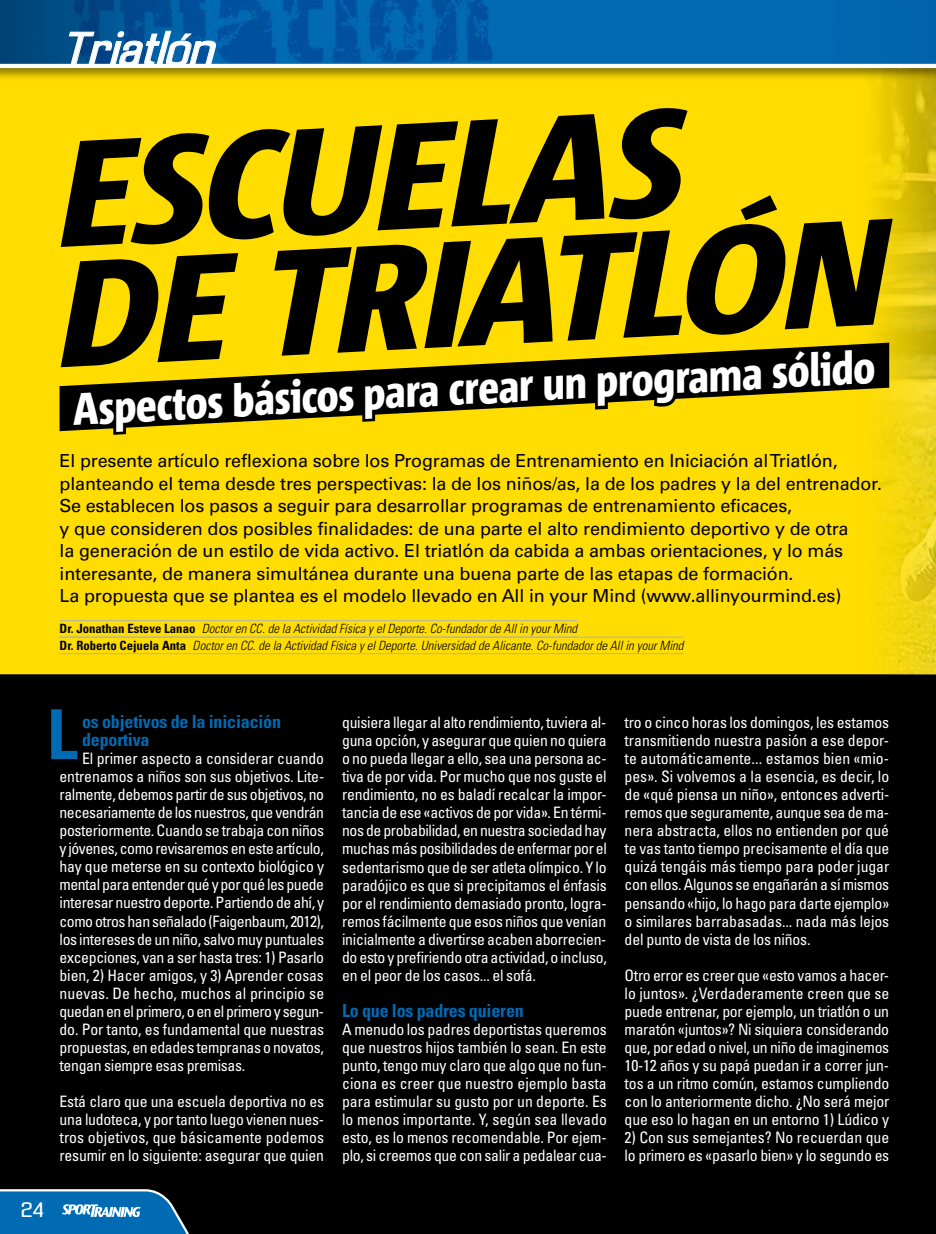
<style>
.page{position:relative;width:936px;height:1234px;background:#fff}
.page>*{position:absolute;margin:0;border:0;box-sizing:border-box;transform-origin:0 0}
.t1{font:italic 800 condensed 150px/120px "Corpid LF";color:#000;scale:1.17 1}
.t2{font:700 condensed 69px "Univers LT Std";color:#006ab3}
.t3{font:800 condensed 45px "Corpid LF";color:#fff}
.t4{font:italic 45px "Enigmatic";color:#fff}
.t5{font:19.5px "Enigmatic";color:#fff}
.t6{font:18px/22.5px "Univers LT Std";letter-spacing:-.01em;color:#000}
.t7{font:700 condensed 18px/18px "Univers LT Std";letter-spacing:-.01em;color:#006ab3}
.t8{font:condensed 15.75px/18px "Univers LT Std";letter-spacing:-.015em;color:#fff;text-align:justify}
.t9{font:italic 300 condensed 12.75px/16.5px "Univers LT Std";color:#000}
.s1{font-weight:700;font-style:normal}
</style>
<div class="page">
<div style="left:0;top:0;width:935px;height:1233px;background:#000"></div>
<svg style="left:0;top:1189px;width:189px;height:44px;background:#1e73ad"></svg>
<div style="left:0;top:81px;width:860px;height:593px;background:#fd0"></div>
<img style="left:860px;top:81px;width:75px;height:593px">
<div style="left:0;top:0;width:935px;height:81px;background:#000;opacity:.5"></div>
<svg style="left:0;top:0;width:935px;height:70px;background:#146aa7"></svg>
<svg style="left:68px;top:30px;width:148px;height:37px;background:#3b7aae"></svg>
<hr style="left:60px;top:620px;width:517px;height:1px;background:#b1b3b4">
<hr style="left:60px;top:636px;width:623px;height:1px;background:#b1b3b4">
<hr style="left:60px;top:653px;width:623px;height:1px;background:#b1b3b4">
<svg style="left:66px;top:342px;width:814px;height:96px"></svg>
<h3 class="t4" style="left:60px;top:32px;width:166px">Triatlón</h3>
<h1 class="t1" style="left:49px;top:137px;width:710px;rotate:-3deg">ESCUELAS<br>DE TRIATLÓN</h1>
<h3 class="t3" style="left:71px;top:384px;width:804px;rotate:-3deg">Aspectos básicos para crear un programa sólido</h3>
<p class="t6" style="left:60px;top:449px;width:823px">El presente artículo reflexiona sobre los Programas de Entrenamiento en Iniciación al Triatlón, planteando el tema desde tres perspectivas: la de los niños/as, la de los padres y la del entrenador.<br>Se establecen los pasos a seguir para desarrollar programas de entrenamiento eficaces,<br>y que consideren dos posibles finalidades: de una parte el alto rendimiento deportivo y de otra<br>la generación de un estilo de vida activo. El triatlón da cabida a ambas orientaciones, y lo más interesante, de manera simultánea durante una buena parte de las etapas de formación.<br>La propuesta que se plantea es el modelo llevado en All in your Mind (www.allinyourmind.es)</p>
<p class="t9" style="left:60px;top:620px;width:625px"><span class="s1">Dr. Jonathan Esteve Lanao</span> Doctor en CC. de la Actividad Física y el Deporte. Co-fundador de All in your Mind<br><span class="s1">Dr. Roberto Cejuela Anta</span> Doctor en CC. de la Actividad Física y el Deporte. Universidad de Alicante. Co-fundador de All in your Mind</p>
<h2 class="t2" style="left:47px;top:692px;width:32px">L</h2>
<p class="t7" style="left:82px;top:712px;width:200px">os objetivos de la iniciación deportiva</p>
<p class="t8" style="left:60px;top:749px;width:266px;text-indent:23px">El primer aspecto a considerar cuando entrenamos a niños son sus objetivos. Lite&shy;ralmente, debemos partir de sus objetivos, no necesariamente de los nuestros, que vendrán posteriormente. Cuando se trabaja con niños y jóvenes, como revisaremos en este artículo, hay que meterse en su contexto biológico y mental para entender qué y por qué les puede interesar nuestro deporte. Partiendo de ahí, y como otros han señalado (Faigenbaum, 2012), los intereses de un niño, salvo muy puntuales excepciones, van a ser hasta tres: 1) Pasarlo bien, 2) Hacer amigos, y 3) Aprender cosas nuevas. De hecho, muchos al principio se quedan en el primero, o en el primero y segun&shy;do. Por tanto, es fundamental que nuestras propuestas, en edades tempranas o novatos, tengan siempre esas premisas.</p>
<p class="t8" style="left:60px;top:1091px;width:266px">Está claro que una escuela deportiva no es una ludoteca, y por tanto luego vienen nues&shy;tros objetivos, que básicamente podemos resumir en lo siguiente: asegurar que quien</p>
<p class="t5" style="left:21px;top:1201px;width:24px">24</p>
<p class="t8" style="left:342px;top:713px;width:266px">quisiera llegar al alto rendimiento, tuviera al&shy;guna opción, y asegurar que quien no quiera o no pueda llegar a ello, sea una persona ac&shy;tiva de por vida. Por mucho que nos guste el rendimiento, no es baladí recalcar la impor&shy;tancia de ese «activos de por vida». En térmi&shy;nos de probabilidad, en nuestra sociedad hay muchas más posibilidades de enfermar por el sedentarismo que de ser atleta olímpico. Y lo paradójico es que si precipitamos el énfasis por el rendimiento demasiado pronto, logra&shy;remos fácilmente que esos niños que venían inicialmente a divertirse acaben aborrecien&shy;do esto y prefiriendo otra actividad, o incluso, en el peor de los casos... el sofá.</p>
<p class="t7" style="left:342px;top:1000px;width:183px">Lo que los padres quieren</p>
<p class="t8" style="left:342px;top:1019px;width:266px">A menudo los padres deportistas queremos que nuestros hijos también lo sean. En este punto, tengo muy claro que algo que no fun&shy;ciona es creer que nuestro ejemplo basta para estimular su gusto por un deporte. Es lo menos importante. Y, según sea llevado esto, es lo menos recomendable. Por ejem&shy;plo, si creemos que con salir a pedalear cua-</p>
<p class="t8" style="left:624px;top:713px;width:266px">tro o cinco horas los domingos, les estamos transmitiendo nuestra pasión a ese depor&shy;te automáticamente... estamos bien «mio&shy;pes». Si volvemos a la esencia, es decir, lo de «qué piensa un niño», entonces adverti&shy;remos que seguramente, aunque sea de ma&shy;nera abstracta, ellos no entienden por qué te vas tanto tiempo precisamente el día que quizá tengáis más tiempo para poder jugar con ellos. Algunos se engañarán a sí mismos pensando «hijo, lo hago para darte ejemplo» o similares barrabasadas... nada más lejos del punto de vista de los niños.</p>
<p class="t8" style="left:624px;top:965px;width:266px">Otro error es creer que «esto vamos a hacer&shy;lo juntos». ¿Verdaderamente creen que se puede entrenar, por ejemplo, un triatlón o un maratón «juntos»? Ni siquiera considerando que, por edad o nivel, un niño de imaginemos 10-12 años y su papá puedan ir a correr jun&shy;tos a un ritmo común, estamos cumpliendo con lo anteriormente dicho. ¿No será mejor que eso lo hagan en un entorno 1) Lúdico y</p>
<p class="t8" style="left:624px;top:1127px;width:266px">2) Con sus semejantes? No recuerdan que lo primero es «pasarlo bien» y lo segundo es</p>
</div>
